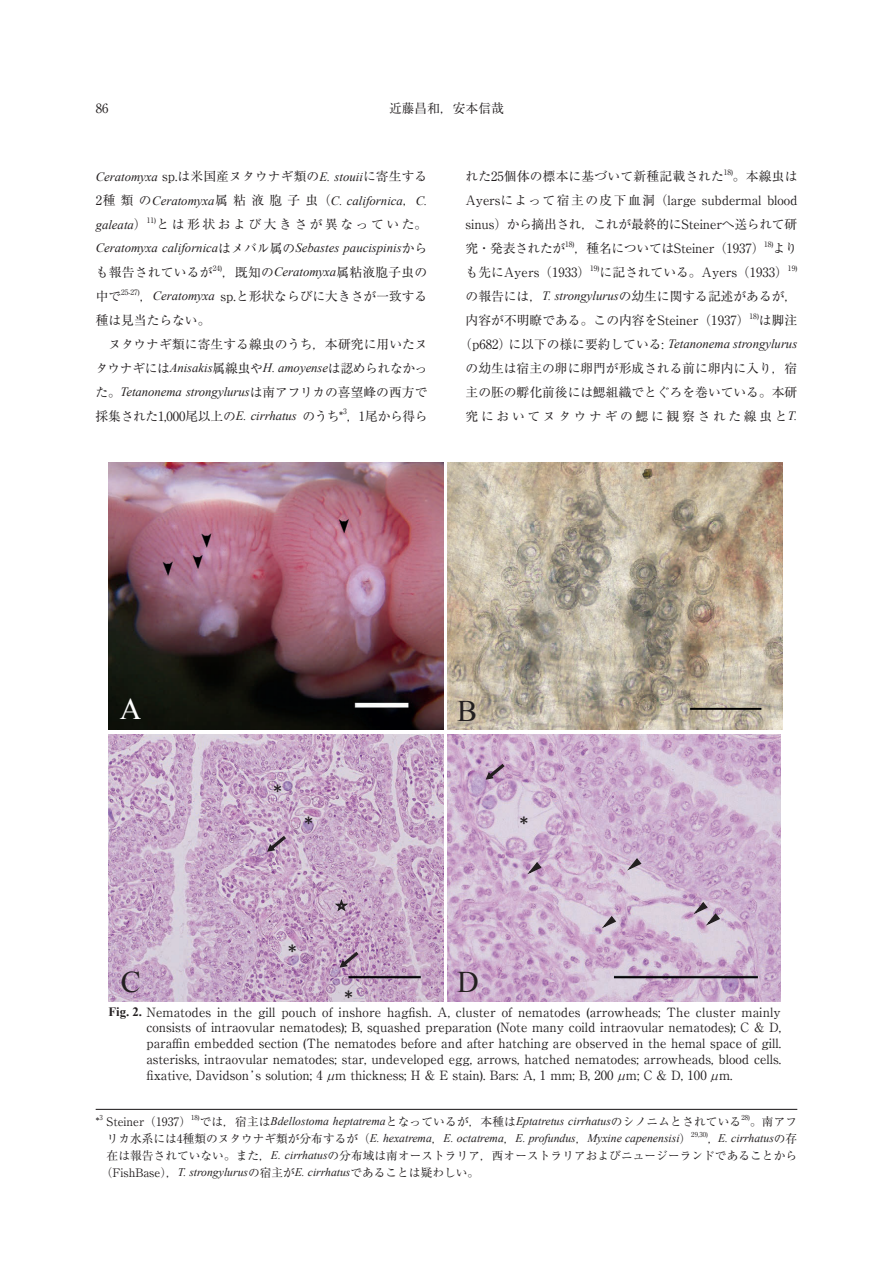
<style>
.page{position:relative;width:893px;height:1263px;background:#fff}
.page>*{position:absolute;margin:0;border:0;box-sizing:border-box;transform-origin:0 0}
.t1{font:30px "Times New Roman";color:#231f20}
.t2{font:30px "Times New Roman";color:#fff}
.t3{font:27px "MS P Gothic";color:#231f20}
.t4{font:21px "Calibri";color:#231f20}
.t5{font:12.75px/23.9px "Ryumin Pro";color:#231f20;text-align:justify}
.t6{font:italic 12.75px/23.9px "Times New Roman";color:#231f20}
.t7{font:12.75px "Ryumin Pro";letter-spacing:.02em;color:#231f20}
.t8{font:12.75px "Ryumin Pro";letter-spacing:-.02em;color:#231f20}
.t9{font:12.75px "Ryumin Pro";letter-spacing:.205em;color:#231f20}
.t10{font:italic 11.7px "Times New Roman";color:#231f20}
.t11{font:11.7px/17px "Ryumin Pro";letter-spacing:.005em;color:#231f20}
.t12{font:11.7px "MS P Gothic";color:#231f20}
.t13{font:7.5px "Ryumin Pro";color:#231f20}
.t14{font:6.75px "Ryumin Pro";color:#231f20}
.s1{font-family:"Times New Roman";font-style:italic}
.s2{font-family:"Ryumin Pro";font-style:normal}
.s3{font-family:"Times New Roman";font-weight:700}
.s4{font-family:"Times New Roman"}
</style>
<div class="page">
<svg style="left:108px;top:462px;width:675px;height:540px"></svg>
<img style="left:448px;top:463px;width:334px;height:267px">
<img style="left:109px;top:463px;width:334px;height:267px">
<img style="left:109px;top:734px;width:334px;height:267px">
<img style="left:448px;top:734px;width:333px;height:267px">
<svg style="left:338px;top:951px;width:22px;height:18px"></svg>
<svg style="left:266px;top:835px;width:21px;height:18px"></svg>
<svg style="left:484px;top:763px;width:22px;height:18px"></svg>
<svg style="left:525px;top:861px;width:18px;height:15px"></svg>
<svg style="left:624px;top:857px;width:19px;height:15px"></svg>
<svg style="left:691px;top:901px;width:30px;height:27px"></svg>
<svg style="left:599px;top:915px;width:18px;height:15px"></svg>
<svg style="left:335px;top:899px;width:13px;height:12px"></svg>
<hr style="left:96px;top:1109px;width:701px;height:1px;background:#231f20">
<p class="t5" style="left:96px;top:96px;width:14px">86</p>
<p class="t5" style="left:389px;top:96px;width:116px">近藤昌和，安本信哉</p>
<p class="t5" style="left:96px;top:164px;width:333px"><span class="s1">Ceratomyxa</span> sp.は米国産ヌタウナギ類の<span class="s1">E. stouii</span>に寄生する</p>
<p class="t6" style="left:96px;top:188px;width:333px"><span class="s2">2種類の</span>Ceratomyxa<span class="s2">属粘液胞子虫（</span>C. californica<span class="s2">，</span>C. galeata<span class="s2">）</span></p>
<p class="t13" style="left:147px;top:214px;width:11px">11)</p>
<p class="t9" style="left:156px;top:214px;width:273px">とは形状および大きさが異なっていた。</p>
<p class="t6" style="left:96px;top:236px;width:333px">Ceratomyxa californica<span class="s2">はメバル属の</span>Sebastes paucispinis<span class="s2">から</span></p>
<p class="t7" style="left:96px;top:262px;width:119px">も報告されているが</p>
<p class="t13" style="left:213px;top:262px;width:11px">24)</p>
<p class="t7" style="left:222px;top:262px;width:207px">，既知の<span class="s1">Ceratomyxa</span>属粘液胞子虫の</p>
<p class="t5" style="left:96px;top:283px;width:27px">中で</p>
<p class="t13" style="left:121px;top:286px;width:20px">25-27)</p>
<p class="t5" style="left:95px;top:283px;width:334px;text-align:left;text-indent:45px">，<span class="s1">Ceratomyxa</span> sp.と形状ならびに大きさが一致する種は見当たらない。<br>　ヌタウナギ類に寄生する線虫のうち，本研究に用いたヌタウナギには<span class="s1">Anisakis</span>属線虫や<span class="s1">H. amoyense</span>は認められなかっ</p>
<p class="t6" style="left:96px;top:379px;width:333px"><span class="s2">た。</span>Tetanonema strongylurus<span class="s2">は南アフリカの喜望峰の西方で</span></p>
<p class="t8" style="left:96px;top:406px;width:333px">採集された1,000尾以上の<span class="s1">E. cirrhatus</span> のうち* ，1尾から得ら</p>
<p class="t13" style="left:343px;top:406px;width:5px">3</p>
<p class="t7" style="left:465px;top:167px;width:260px">れた25個体の標本に基づいて新種記載された</p>
<p class="t13" style="left:724px;top:166px;width:11px">18)</p>
<p class="t5" style="left:465px;top:164px;width:333px;text-indent:267px">。本線虫はAyersによって宿主の皮下血洞（large subdermal blood sinus）から摘出され，これが最終的にSteinerへ送られて研究・発表されたが</p>
<p class="t13" style="left:565px;top:238px;width:11px">18)</p>
<p class="t5" style="left:574px;top:236px;width:192px">，種名についてはSteiner（1937）</p>
<p class="t13" style="left:764px;top:238px;width:11px">18)</p>
<p class="t5" style="left:773px;top:236px;width:26px">より</p>
<p class="t5" style="left:466px;top:259px;width:126px">も先にAyers（1933）</p>
<p class="t13" style="left:590px;top:262px;width:11px">19)</p>
<p class="t5" style="left:600px;top:259px;width:190px">に記されている。Ayers（1933）</p>
<p class="t13" style="left:788px;top:262px;width:11px">19)</p>
<p class="t5" style="left:466px;top:283px;width:333px">の報告には，<span class="s1">T. strongylurus</span>の幼生に関する記述があるが，内容が不明瞭である。この内容をSteiner（1937）</p>
<p class="t13" style="left:750px;top:310px;width:11px">18)</p>
<p class="t5" style="left:759px;top:307px;width:40px">は脚注</p>
<p class="t6" style="left:459px;top:332px;width:340px"><span class="s2">（p682）に以下の様に要約している:</span> Tetanonema strongylurus</p>
<p class="t5" style="left:466px;top:355px;width:333px">の幼生は宿主の卵に卵門が形成される前に卵内に入り，宿主の胚の孵化前後には鰓組織でとぐろを巻いている。本研究においてヌタウナギの鰓に観察された線虫と<span class="s1">T.</span></p>
<h1 class="t2" style="left:120px;top:689px;width:23px">A</h1>
<h1 class="t1" style="left:457px;top:690px;width:22px">B</h1>
<h1 class="t1" style="left:121px;top:962px;width:22px">C</h1>
<h3 class="t4" style="left:272px;top:778px;width:12px">*</h3>
<h3 class="t4" style="left:304px;top:809px;width:12px">*</h3>
<h3 class="t4" style="left:287px;top:937px;width:12px">*</h3>
<p class="t12" style="left:335px;top:899px;width:13px">☆</p>
<h3 class="t4" style="left:343px;top:983px;width:12px">*</h3>
<h3 class="t4" style="left:519px;top:809px;width:12px">*</h3>
<h1 class="t1" style="left:457px;top:962px;width:23px">D</h1>
<p class="t5" style="left:146px;top:1003px;width:636px;line-height:15.9px;text-indent:-38px"><span class="s3">Fig. 2.</span> Nematodes in the gill pouch of inshore hagfish. A, cluster of nematodes (arrowheads; The cluster mainly consists of intraovular nematodes); B, squashed preparation (Note many coild intraovular nematodes); C &amp; D, paraffin embedded section (The nematodes before and after hatching are observed in the hemal space of gill. asterisks, intraovular nematodes; star, undeveloped egg, arrows, hatched nematodes; arrowheads, blood cells. fixative, Davidson’s solution; 4 µm thickness; H &amp; E stain). Bars: A, 1 mm; B, 200 µm; C &amp; D, 100 µm.</p>
<h2 class="t3" style="left:60px;top:1042px;width:458px"><span class="s3">Fig. 2.</span> 近藤・安本：寄生虫に・・・（<span class="s4">100%</span>）<span class="s4">.</span></h2>
<p class="t11" style="left:96px;top:1112px;width:5px">*</p>
<p class="t14" style="left:99px;top:1112px;width:5px">3</p>
<p class="t11" style="left:107px;top:1112px;width:86px">Steiner（1937）</p>
<p class="t14" style="left:191px;top:1112px;width:10px">18)</p>
<p class="t10" style="left:200px;top:1113px;width:543px"><span class="s2">では，宿主は</span>Bdellostoma heptatrema<span class="s2">となっているが，本種は</span>Eptatretus cirrhatus<span class="s2">のシノニムとされている</span></p>
<p class="t14" style="left:741px;top:1112px;width:10px">28)</p>
<p class="t11" style="left:750px;top:1112px;width:49px">。南アフ</p>
<p class="t10" style="left:107px;top:1130px;width:586px"><span class="s2">リカ水系には4種類のヌタウナギ類が分布するが（</span>E. hexatrema<span class="s2">，</span>E. octatrema<span class="s2">，</span>E. profundus<span class="s2">，</span>Myxine capenensisi<span class="s2">）</span></p>
<p class="t14" style="left:691px;top:1129px;width:18px">29,30)</p>
<p class="t10" style="left:708px;top:1130px;width:91px"><span class="s2">，</span>E. cirrhatus<span class="s2">の存</span></p>
<p class="t11" style="left:101px;top:1146px;width:698px;text-indent:6px">在は報告されていない。また，<span class="s1">E. cirrhatus</span>の分布域は南オーストラリア，西オーストラリアおよびニュージーランドであることから（FishBase），<span class="s1">T. strongylurus</span>の宿主が<span class="s1">E. cirrhatus</span>であることは疑わしい。</p>
</div>
